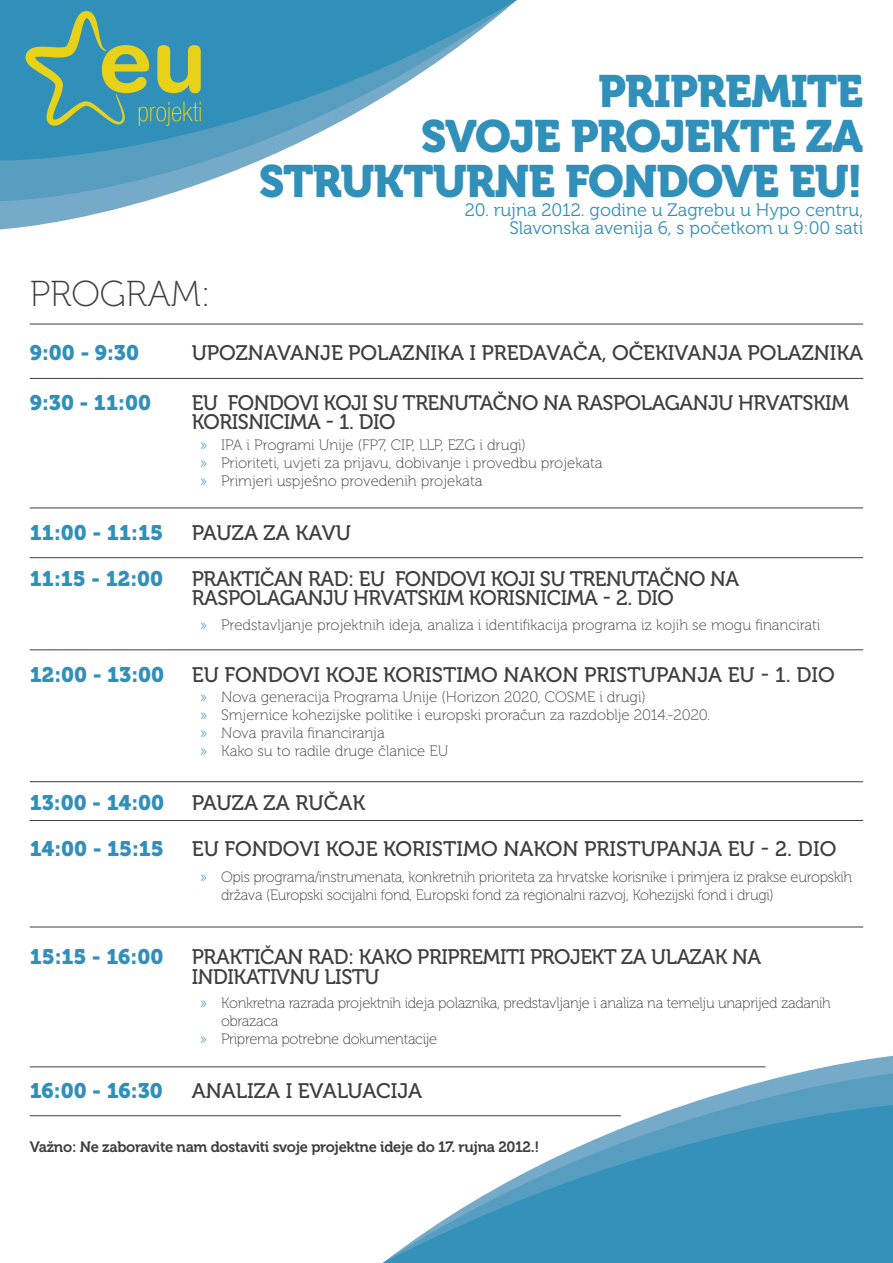
<style>
.page{position:relative;width:893px;height:1263px;background:#fff}
.page>*{position:absolute;margin:0;border:0;box-sizing:border-box;transform-origin:0 0}
.t1{font:45px/45px "Museo 900";letter-spacing:-.025em;color:#3190ba;text-align:right}
.t2{font:36px "Museo 100";color:#3e3e3f}
.t3{font:21px "Museo 500";letter-spacing:-.005em;color:#3e3e3f}
.t4{font:21px "Museo 900";color:#3190ba}
.t5{font:18px/18px "Museo 300";color:#3190ba;text-align:right}
.t6{font:15px/18px "Museo 100";letter-spacing:-.015em;color:#3e3e3f}
.t7{font:15px "Museo 700";letter-spacing:-.02em;color:#3e3e3f}
.s1{color:#3190ba}
</style>
<div class="page">
<hr style="left:30px;top:324px;width:833px;height:1px;background:#3e3e3f">
<hr style="left:30px;top:378px;width:833px;height:1px;background:#3e3e3f">
<hr style="left:30px;top:508px;width:833px;height:1px;background:#3e3e3f">
<hr style="left:30px;top:820px;width:833px;height:1px;background:#3e3e3f">
<hr style="left:30px;top:927px;width:833px;height:1px;background:#3e3e3f">
<hr style="left:30px;top:1066px;width:735px;height:1px;background:#3e3e3f">
<hr style="left:30px;top:1115px;width:591px;height:1px;background:#3e3e3f">
<hr style="left:30px;top:557px;width:833px;height:1px;background:#3e3e3f">
<hr style="left:30px;top:649px;width:833px;height:1px;background:#3e3e3f">
<hr style="left:30px;top:781px;width:833px;height:1px;background:#3e3e3f">
<svg style="left:383px;top:1056px;width:510px;height:17px"></svg>
<svg style="left:685px;top:1073px;width:208px;height:32px"></svg>
<svg style="left:383px;top:1105px;width:510px;height:158px;fill:#3491b9"></svg>
<svg style="left:0;top:201px;width:146px;height:28px;fill:#75aac9"></svg>
<svg style="left:0;top:165px;width:249px;height:36px"></svg>
<svg style="left:0;top:0;width:517px;height:165px;fill:#3190ba"></svg>
<svg style="left:26px;top:11px;width:175px;height:115px;background:#5a9f94"></svg>
<h1 class="t1" style="left:259px;top:69px;width:606px">PRIPREMITE<br>SVOJE PROJEKTE ZA<br>STRUKTURNE FONDOVE EU!</h1>
<p class="t5" style="left:465px;top:201px;width:400px">20. rujna 2012. godine u Zagrebu u Hypo centru,<br>Slavonska avenija 6, s početkom u 9:00 sati</p>
<h2 class="t2" style="left:30px;top:275px;width:182px">PROGRAM:</h2>
<h3 class="t4" style="left:30px;top:341px;width:111px">9:00 - 9:30</h3>
<h3 class="t3" style="left:192px;top:341px;width:673px">UPOZNAVANJE POLAZNIKA I PREDAVAČA, OČEKIVANJA POLAZNIKA</h3>
<h3 class="t4" style="left:30px;top:390px;width:123px">9:30 - 11:00</h3>
<h3 class="t3" style="left:192px;top:391px;width:61px">EU FONDOVI</h3>
<h3 class="t3" style="left:324px;top:391px;width:12px">KOJI</h3>
<h3 class="t3" style="left:373px;top:391px;width:57px">SU TRENU</h3>
<h3 class="t3" style="left:469px;top:391px;width:27px">TAČNO</h3>
<h3 class="t3" style="left:543px;top:391px;width:84px">NA RASPOLA</h3>
<h3 class="t3" style="left:665px;top:391px;width:29px">GANJU</h3>
<h3 class="t3" style="left:738px;top:391px;width:112px">HRVATSKIM</h3>
<h3 class="t3" style="left:30px;top:410px;width:31px">KORI</h3>
<h3 class="t3" style="left:238px;top:410px;width:134px">SNICIMA - 1. DIO</h3>
<p class="t6" style="left:200px;top:436px;width:404px"><span class="s1">»</span> IPA i Programi Unije (FP7, CIP, LLP, EZG i drugi)<br><span class="s1">»</span> Prioriteti, uvjeti za prijavu, dobivanje i provedbu projekata <span class="s1">»</span> Primjeri uspješno provedenih projekata</p>
<h3 class="t4" style="left:30px;top:521px;width:135px">11:00 - 11:15</h3>
<h3 class="t3" style="left:192px;top:521px;width:161px">PAUZA ZA KAVU</h3>
<h3 class="t4" style="left:30px;top:566px;width:135px">11:15 - 12:00</h3>
<h3 class="t3" style="left:192px;top:567px;width:76px">PRAKTIČAN</h3>
<h3 class="t3" style="left:308px;top:567px;width:15px">RAD</h3>
<h3 class="t3" style="left:348px;top:567px;width:72px">: EU FONDOVI</h3>
<h3 class="t3" style="left:491px;top:567px;width:12px">KOJI</h3>
<h3 class="t3" style="left:540px;top:567px;width:57px">SU TRENU</h3>
<h3 class="t3" style="left:636px;top:567px;width:27px">TAČNO</h3>
<h3 class="t3" style="left:710px;top:567px;width:16px">NA</h3>
<h3 class="t3" style="left:30px;top:586px;width:39px">RA</h3>
<h3 class="t3" style="left:218px;top:586px;width:25px">SPOLA</h3>
<h3 class="t3" style="left:280px;top:586px;width:29px">GANJU</h3>
<h3 class="t3" style="left:353px;top:586px;width:128px">HRVATSKIM KORI</h3>
<h3 class="t3" style="left:515px;top:586px;width:136px">SNICIMA - 2. DIO</h3>
<p class="t6" style="left:200px;top:616px;width:622px"><span class="s1">»</span> Predstavljanje projektnih ideja, analiza i identifikacija programa iz kojih se mogu financirati</p>
<h3 class="t4" style="left:30px;top:662px;width:136px">12:00 - 13:00</h3>
<h3 class="t3" style="left:192px;top:663px;width:59px">EU FONDOVI</h3>
<h3 class="t3" style="left:326px;top:663px;width:14px">KOJE</h3>
<h3 class="t3" style="left:383px;top:663px;width:13px">KORI</h3>
<h3 class="t3" style="left:432px;top:663px;width:88px">STIMO NAKON</h3>
<h3 class="t3" style="left:584px;top:663px;width:72px">PRISTUPANJA</h3>
<h3 class="t3" style="left:728px;top:663px;width:83px">EU - 1. DIO</h3>
<p class="t6" style="left:200px;top:688px;width:512px"><span class="s1">»</span> Nova generacija Programa Unije (Horizon 2020, COSME i drugi)<br><span class="s1">»</span> Smjernice kohezijske politike i europski proračun za razdoblje 2014.-2020. <span class="s1">»</span> Nova pravila financiranja<br><span class="s1">»</span> Kako su to radile druge članice EU</p>
<h3 class="t4" style="left:30px;top:791px;width:136px">13:00 - 14:00</h3>
<h3 class="t3" style="left:192px;top:791px;width:175px">PAUZA ZA RUČAK</h3>
<h3 class="t4" style="left:30px;top:836px;width:136px">14:00 - 15:15</h3>
<h3 class="t3" style="left:192px;top:837px;width:59px">EU FONDOVI</h3>
<h3 class="t3" style="left:326px;top:837px;width:14px">KOJE</h3>
<h3 class="t3" style="left:383px;top:837px;width:13px">KORI</h3>
<h3 class="t3" style="left:432px;top:837px;width:88px">STIMO NAKON</h3>
<h3 class="t3" style="left:584px;top:837px;width:72px">PRISTUPANJA</h3>
<h3 class="t3" style="left:728px;top:837px;width:84px">EU - 2. DIO</h3>
<p class="t6" style="left:221px;top:868px;width:633px;text-indent:-21px"><span class="s1">»</span> Opis programa/instrumenata, konkretnih prioriteta za hrvatske korisnike i primjera iz prakse europskih država (Europski socijalni fond, Europski fond za regionalni razvoj, Kohezijski fond i drugi)</p>
<h3 class="t4" style="left:30px;top:945px;width:135px">15:15 - 16:00</h3>
<h3 class="t3" style="left:192px;top:945px;width:76px">PRAKTIČAN</h3>
<h3 class="t3" style="left:308px;top:945px;width:15px">RAD</h3>
<h3 class="t3" style="left:348px;top:945px;width:38px">: KAKO</h3>
<h3 class="t3" style="left:417px;top:945px;width:12px">PRIPRE</h3>
<h3 class="t3" style="left:483px;top:945px;width:61px">MITI PROJEK</h3>
<h3 class="t3" style="left:604px;top:945px;width:61px">T ZA ULAZAK</h3>
<h3 class="t3" style="left:732px;top:945px;width:16px">NA</h3>
<h3 class="t3" style="left:30px;top:965px;width:27px">INDIKA</h3>
<h3 class="t3" style="left:257px;top:965px;width:26px">TIVNU</h3>
<h3 class="t3" style="left:325px;top:965px;width:55px">LISTU</h3>
<p class="t6" style="left:200px;top:994px;width:633px"><span class="s1">»</span> Konkretna razrada projektnih ideja polaznika, predstavljanje i analiza na temelju unaprijed zadanih</p>
<p class="t6" style="left:221px;top:1012px;width:59px">obrazaca</p>
<p class="t6" style="left:200px;top:1030px;width:239px"><span class="s1">»</span> Priprema potrebne dokumentacije</p>
<h3 class="t4" style="left:30px;top:1079px;width:135px">16:00 - 16:30</h3>
<h3 class="t3" style="left:192px;top:1079px;width:28px">ANALIZA</h3>
<h3 class="t3" style="left:286px;top:1079px;width:27px">I EVALUA</h3>
<h3 class="t3" style="left:376px;top:1079px;width:26px">CIJA</h3>
<p class="t7" style="left:30px;top:1138px;width:511px">Važno: Ne zaboravite nam dostaviti svoje projektne ideje do 17. rujna 2012.!</p>
</div>
